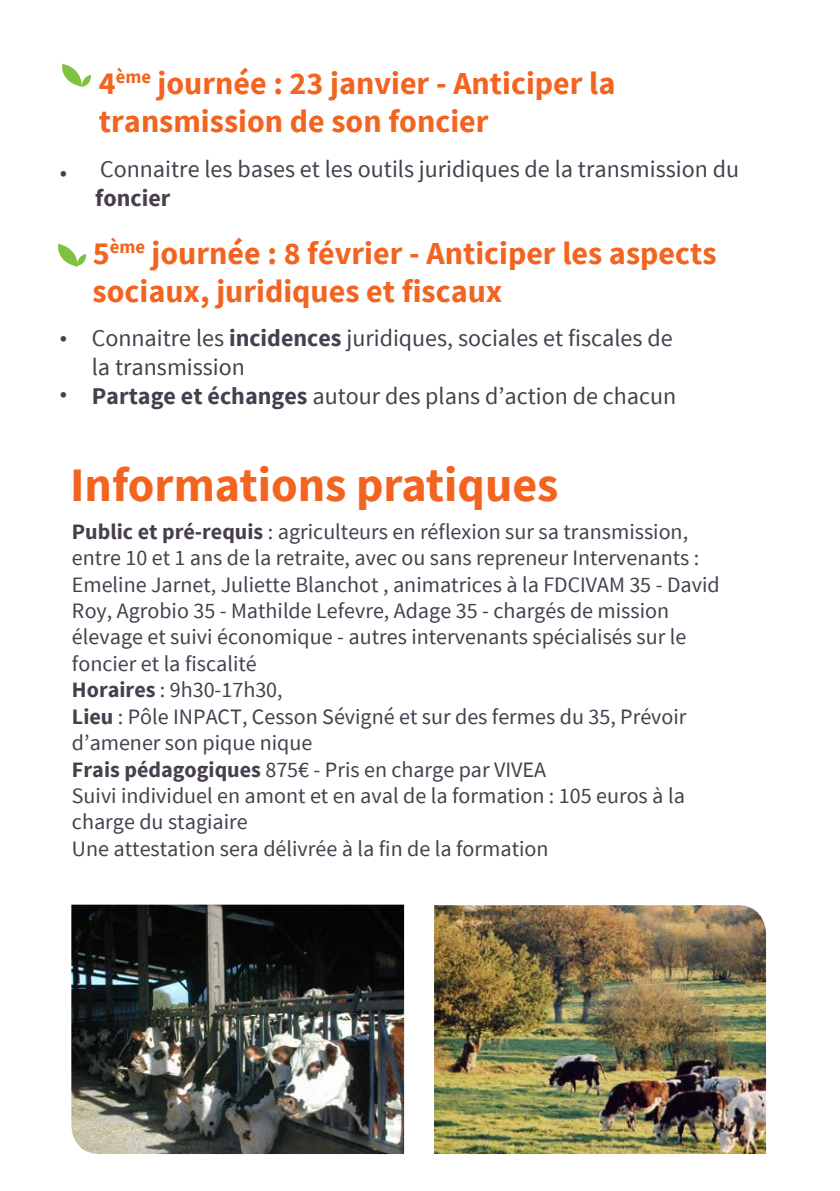
<style>
.page{position:relative;width:840px;height:1191px;background:#fff}
.page>*{position:absolute;margin:0;border:0;box-sizing:border-box;transform-origin:0 0}
.t1{font:700 48px "Source Sans Pro";color:#f36421}
.t2{font:700 32px/38.4px "Source Sans Pro";color:#f36421}
.t3{font:24px/28.8px "Source Sans Pro";color:#473f4d}
.t4{font:700 24px "Source Sans Pro";color:#473f4d}
.t5{font:22px/26.4px "Source Sans Pro";color:#473f4d}
.s1{font-weight:700}
</style>
<div class="page">
<svg style="left:62px;top:64px;width:29px;height:23px"></svg>
<img style="left:434px;top:905px;width:331px;height:249px">
<img style="left:71px;top:904px;width:333px;height:250px">
<svg style="left:58px;top:244px;width:28px;height:23px"></svg>
<h2 class="t2" style="left:99px;top:65px;width:518px">4<sup>ème</sup> journée : 23 janvier - Anticiper la transmission de son foncier</h2>
<p class="t3" style="left:60px;top:155px;width:680px">• Connaitre les bases et les outils juridiques de la transmission du</p>
<p class="t4" style="left:95px;top:183px;width:77px">foncier</p>
<p class="t3" style="left:60px;top:323px;width:9px">•</p>
<p class="t3" style="left:60px;top:378px;width:9px">•</p>
<h2 class="t2" style="left:92px;top:235px;width:625px">5<sup>ème</sup> journée : 8 février - Anticiper les aspects sociaux, juridiques et fiscaux</h2>
<p class="t3" style="left:92px;top:324px;width:585px">Connaitre les <span class="s1">incidences</span> juridiques, sociales et fiscales de la transmission<br><span class="s1">Partage et échanges</span> autour des plans d’action de chacun</p>
<h1 class="t1" style="left:70px;top:452px;width:489px">Informations pratiques</h1>
<p class="t5" style="left:72px;top:519px;width:648px"><span class="s1">Public et pré-requis</span> : agriculteurs en réflexion sur sa transmission, entre 10 et 1 ans de la retraite, avec ou sans repreneur Intervenants :<br>Emeline Jarnet, Juliette Blanchot , animatrices à la FDCIVAM 35 - David Roy, Agrobio 35 - Mathilde Lefevre, Adage 35 - chargés de mission élevage et suivi économique - autres intervenants spécialisés sur le foncier et la fiscalité<br><span class="s1">Horaires</span> : 9h30-17h30,<br><span class="s1">Lieu</span> : Pôle INPACT, Cesson Sévigné et sur des fermes du 35, Prévoir d’amener son pique nique<br><span class="s1">Frais pédagogiques</span> 875€ - Pris en charge par VIVEA<br>Suivi individuel en amont et en aval de la formation : 105 euros à la charge du stagiaire<br>Une attestation sera délivrée à la fin de la formation</p>
</div>
